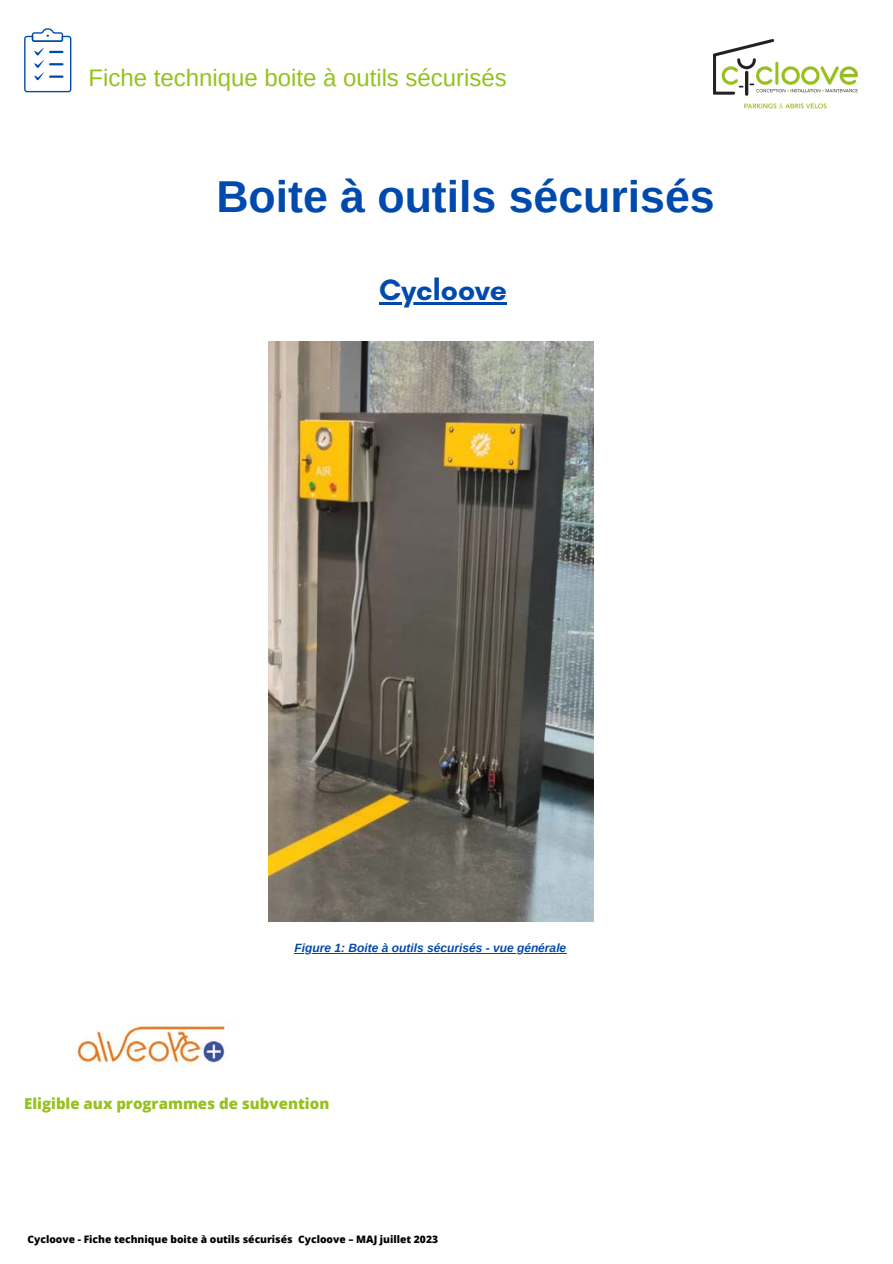
<style>
.page{position:relative;width:893px;height:1264px;background:#fff}
.page>*{position:absolute;margin:0;border:0;box-sizing:border-box;transform-origin:0 0}
.t1{font:700 44.7px "Arimo";color:#004aad}
.t2{font:700 30px "Glacial Indifference";color:#004aad}
.t3{font:24px "Arimo";color:#96c11e}
.t4{font:800 15px "Open Sans";color:#96c11e}
.t5{font:italic 700 12px "Arimo";color:#004aad}
.t6{font:800 10.35px "Open Sans";color:#000}
</style>
<div class="page">
<img style="left:713px;top:40px;width:144px;height:69px">
<svg style="left:24px;top:28px;width:47px;height:64px"></svg>
<hr style="left:49px;top:75px;width:14px;height:3px;background:#004aad">
<img style="left:268px;top:342px;width:325px;height:579px">
<img style="left:75px;top:1020px;width:151px;height:45px">
<hr style="left:379px;top:302px;width:128px;height:3px;background:#004aad">
<hr style="left:294px;top:952px;width:272px;height:1px;background:#004aad">
<p class="t3" style="left:88px;top:64px;width:420px">Fiche technique boite à outils sécurisés</p>
<p class="t1" style="left:216px;top:172px;width:500px">Boite à outils sécurisés</p>
<p class="t2" style="left:379px;top:272px;width:129px">Cycloove</p>
<p class="t5" style="left:294px;top:940px;width:273px">Figure 1: Boite à outils sécurisés - vue générale</p>
<p class="t4" style="left:24px;top:1092px;width:307px">Eligible aux programmes de subvention</p>
<p class="t6" style="left:28px;top:1231px;width:412px">Cycloove - Fiche technique boite à outils sécurisés Cycloove – MAJ juillet 2023</p>
</div>
